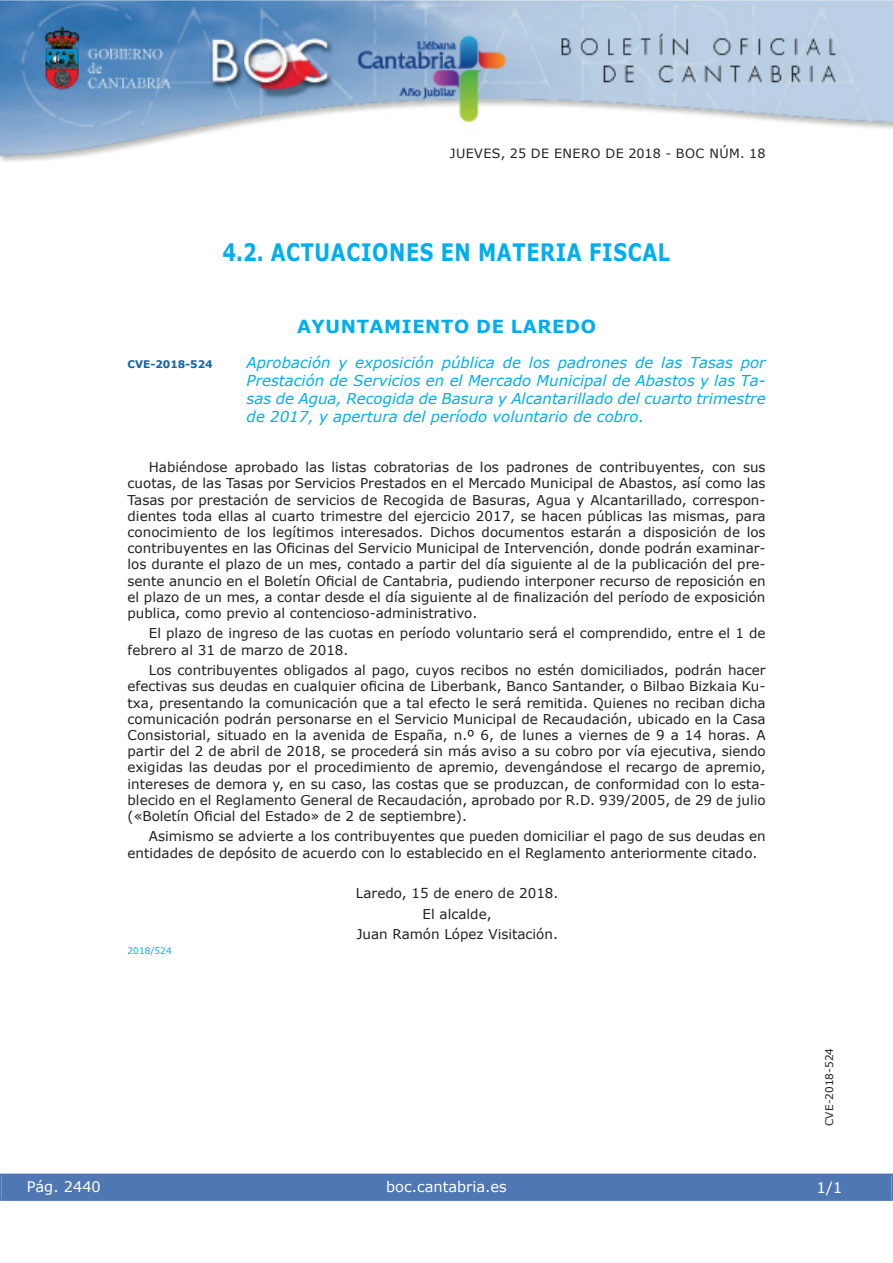
<style>
.page{position:relative;width:893px;height:1263px;background:#fff}
.page>*{position:absolute;margin:0;border:0;box-sizing:border-box;transform-origin:0 0}
.t1{font:700 24px "Verdana";letter-spacing:.035em;color:#00aeef;scale:.8 1}
.t2{font:700 18px "Verdana";letter-spacing:.035em;color:#00aeef}
.t3{font:italic 15px/18px "Verdana";color:#00aeef;text-align:justify}
.t4{font:15px "Verdana";color:#fff}
.t5{font:14.55px "Verdana";color:#fff}
.t6{font:13.5px/16.2px "Verdana";color:#231f20;text-align:justify}
.t7{font:12.75px "Verdana";letter-spacing:.035em;color:#231f20}
.t8{font:10.5px "Verdana";color:#231f20}
.t9{font:700 10.5px "Verdana";color:#1263a9}
.t10{font:9px "Verdana";color:#00aeef}
</style>
<div class="page">
<img style="left:0;top:0;width:893px;height:161px">
<div style="left:1px;top:1174px;width:890px;height:27px;background:#4f77b3"></div>
<div style="left:0;top:1174px;width:893px;height:27px;border:1px solid #4f77b3"></div>
<p class="t7" style="left:450px;top:145px;width:317px">JUEVES, 25 DE ENERO DE 2018 - BOC NÚM. 18</p>
<h1 class="t1" style="left:223px;top:237px;width:561px">4.2. ACTUACIONES EN MATERIA FISCAL</h1>
<h2 class="t2" style="left:297px;top:315px;width:300px">AYUNTAMIENTO DE LAREDO</h2>
<p class="t9" style="left:128px;top:357px;width:87px">CVE-2018-524</p>
<p class="t3" style="left:247px;top:353px;width:520px">Aprobación y exposición pública de los padrones de las Tasas por Prestación de Servicios en el Mercado Municipal de Abastos y las Ta&shy;sas de Agua, Recogida de Basura y Alcantarillado del cuarto trimestre de 2017, y apertura del período voluntario de cobro.</p>
<p class="t6" style="left:128px;top:459px;width:639px;text-indent:21px">Habiéndose aprobado las listas cobratorias de los padrones de contribuyentes, con sus cuotas, de las Tasas por Servicios Prestados en el Mercado Municipal de Abastos, así como las Tasas por prestación de servicios de Recogida de Basuras, Agua y Alcantarillado, correspon&shy;dientes toda ellas al cuarto trimestre del ejercicio 2017, se hacen públicas las mismas, para conocimiento de los legítimos interesados. Dichos documentos estarán a disposición de los contribuyentes en las Oficinas del Servicio Municipal de Intervención, donde podrán examinar&shy;los durante el plazo de un mes, contado a partir del día siguiente al de la publicación del pre&shy;sente anuncio en el Boletín Oficial de Cantabria, pudiendo interponer recurso de reposición en el plazo de un mes, a contar desde el día siguiente al de finalización del período de exposición publica, como previo al contencioso-administrativo.</p>
<p class="t6" style="left:128px;top:625px;width:639px;text-indent:21px">El plazo de ingreso de las cuotas en período voluntario será el comprendido, entre el 1 de febrero al 31 de marzo de 2018.</p>
<p class="t6" style="left:128px;top:662px;width:640px;text-indent:21px">Los contribuyentes obligados al pago, cuyos recibos no estén domiciliados, podrán hacer efectivas sus deudas en cualquier oficina de Liberbank, Banco Santander, o Bilbao Bizkaia Ku&shy;txa, presentando la comunicación que a tal efecto le será remitida. Quienes no reciban dicha comunicación podrán personarse en el Servicio Municipal de Recaudación, ubicado en la Casa Consistorial, situado en la avenida de España, n.º 6, de lunes a viernes de 9 a 14 horas. A partir del 2 de abril de 2018, se procederá sin más aviso a su cobro por vía ejecutiva, siendo exigidas las deudas por el procedimiento de apremio, devengándose el recargo de apremio, intereses de demora y, en su caso, las costas que se produzcan, de conformidad con lo esta&shy;blecido en el Reglamento General de Recaudación, aprobado por R.D. 939/2005, de 29 de julio («Boletín Oficial del Estado» de 2 de septiembre).</p>
<p class="t6" style="left:128px;top:828px;width:639px;text-indent:21px">Asimismo se advierte a los contribuyentes que pueden domiciliar el pago de sus deudas en entidades de depósito de acuerdo con lo establecido en el Reglamento anteriormente citado.</p>
<p class="t6" style="left:356px;top:883px;width:204px;line-height:20.4px;text-align:center">Laredo, 15 de enero de 2018.<br>El alcalde,<br>Juan Ramón López Visitación.</p>
<p class="t10" style="left:128px;top:945px;width:46px">2018/524</p>
<p class="t5" style="left:27px;top:1177px;width:76px">Pág. 2440</p>
<p class="t5" style="left:386px;top:1178px;width:122px">boc.cantabria.es</p>
<p class="t8" style="left:823px;top:1126px;width:80px;rotate:-90deg">CVE-2018-524</p>
<p class="t4" style="left:816px;top:1178px;width:27px">1/1</p>
</div>
